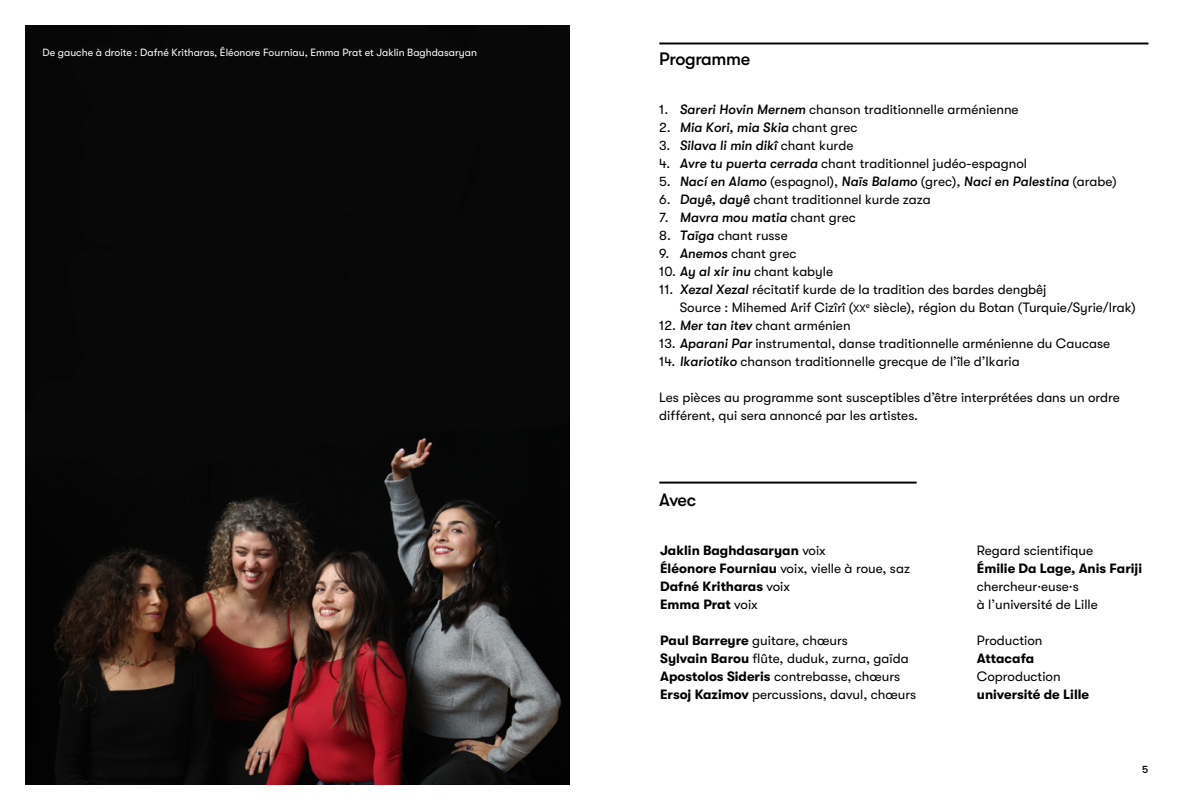
<style>
.page{position:relative;width:1191px;height:808px;background:#fff}
.page>*{position:absolute;margin:0;border:0;box-sizing:border-box;transform-origin:0 0}
.t1{font:500 18px "GT Walsheim";letter-spacing:-.02em;color:#000}
.t2{font:13.5px/18px "GT Walsheim";color:#000}
.t3{font:italic 500 13.5px "GT Walsheim";color:#000}
.t4{font:700 13.5px/18px "GT Walsheim";color:#000}
.t5{font:10.5px "GT Walsheim";color:#fff}
.t6{font:500 10.5px "GT Walsheim";color:#000}
.s1{font-weight:500;font-style:italic}
.s2{font-weight:400;font-style:normal}
.s3{font-weight:400}
.s4{font-size:10.5px}
.s5{font-weight:700}
</style>
<div class="page">
<hr style="left:659px;top:43px;width:489px;height:1px;background:#000">
<hr style="left:659px;top:482px;width:257px;height:1px;background:#000">
<img style="left:26px;top:26px;width:544px;height:758px">
<p class="t5" style="left:43px;top:46px;width:436px">De gauche à droite : Dafné Kritharas, Éléonore Fourniau, Emma Prat et Jaklin Baghdasaryan</p>
<h1 class="t1" style="left:659px;top:49px;width:93px">Programme</h1>
<p class="t2" style="left:659px;top:101px;width:361px">1. <span class="s1">Sareri Hovin Mernem</span> chanson traditionnelle arménienne</p>
<p class="t3" style="left:659px;top:120px;width:200px"><span class="s2">2.</span> Mia Kori, mia Skia <span class="s2">chant grec</span></p>
<p class="t3" style="left:659px;top:138px;width:196px"><span class="s2">3.</span> Silava li min dikî <span class="s2">chant kurde</span></p>
<p class="t2" style="left:659px;top:155px;width:369px">4. <span class="s1">Avre tu puerta cerrada</span> chant traditionnel judéo-espagnol</p>
<p class="t3" style="left:659px;top:174px;width:459px"><span class="s2">5.</span> Nací en Alamo <span class="s2">(espagnol),</span> Naïs Balamo <span class="s2">(grec)</span><span class="s3">,</span> Naci en Palestina <span class="s2">(arabe)</span></p>
<p class="t2" style="left:659px;top:191px;width:273px">6. <span class="s1">Dayê, dayê</span> chant traditionnel kurde zaza</p>
<p class="t3" style="left:659px;top:210px;width:198px"><span class="s2">7.</span> Mavra mou matia <span class="s2">chant grec</span></p>
<p class="t2" style="left:659px;top:227px;width:130px">8. <span class="s1">Taïga</span> chant russe</p>
<p class="t2" style="left:659px;top:245px;width:139px">9. <span class="s1">Anemos</span> chant grec</p>
<p class="t2" style="left:659px;top:263px;width:175px">10. <span class="s1">Ay al xir inu</span> chant kabyle</p>
<p class="t2" style="left:679px;top:281px;width:457px;text-indent:-20px">11. <span class="s1">Xezal Xezal</span> récitatif kurde de la tradition des bardes dengbêj<br>Source : Mihemed Arif Cizîrî (<span class="s4">XX</span><sup>e</sup> siècle), région du Botan (Turquie/Syrie/Irak)</p>
<p class="t2" style="left:659px;top:317px;width:193px">12. <span class="s1">Mer tan itev</span> chant arménien</p>
<p class="t2" style="left:659px;top:335px;width:452px">13. <span class="s1">Aparani Par</span> instrumental, danse traditionnelle arménienne du Caucase</p>
<p class="t2" style="left:659px;top:353px;width:362px">14. <span class="s1">Ikariotiko</span> chanson traditionnelle grecque de l’île d’Ikaria</p>
<p class="t2" style="left:659px;top:389px;width:462px">Les pièces au programme sont susceptibles d’être interprétées dans un ordre différent, qui sera annoncé par les artistes.</p>
<h1 class="t1" style="left:659px;top:489px;width:39px">Avec</h1>
<p class="t4" style="left:660px;top:541px;width:251px">Jaklin Baghdasaryan <span class="s3">voix<br></span>Éléonore Fourniau <span class="s3">voix, vielle à roue, saz<br></span>Dafné Kritharas <span class="s3">voix<br></span>Emma Prat <span class="s3">voix</span></p>
<p class="t2" style="left:660px;top:632px;width:257px"><span class="s5">Paul Barreyre</span> guitare, chœurs<br><span class="s5">Sylvain Barou</span> flûte, duduk, zurna, gaïda <span class="s5">Apostolos Sideris</span> contrebasse, chœurs <span class="s5">Ersoj Kazimov</span> percussions, davul, chœurs</p>
<p class="t2" style="left:977px;top:542px;width:118px">Regard scientifique</p>
<p class="t4" style="left:977px;top:559px;width:167px">Émilie Da Lage, Anis Fariji</p>
<p class="t2" style="left:977px;top:578px;width:122px">chercheur·euse·s<br>à l’université de Lille</p>
<p class="t2" style="left:977px;top:632px;width:67px">Production</p>
<p class="t4" style="left:977px;top:649px;width:59px">Attacafa</p>
<p class="t2" style="left:977px;top:668px;width:85px">Coproduction</p>
<p class="t4" style="left:977px;top:685px;width:114px">université de Lille</p>
<p class="t6" style="left:1142px;top:763px;width:8px">5</p>
</div>
